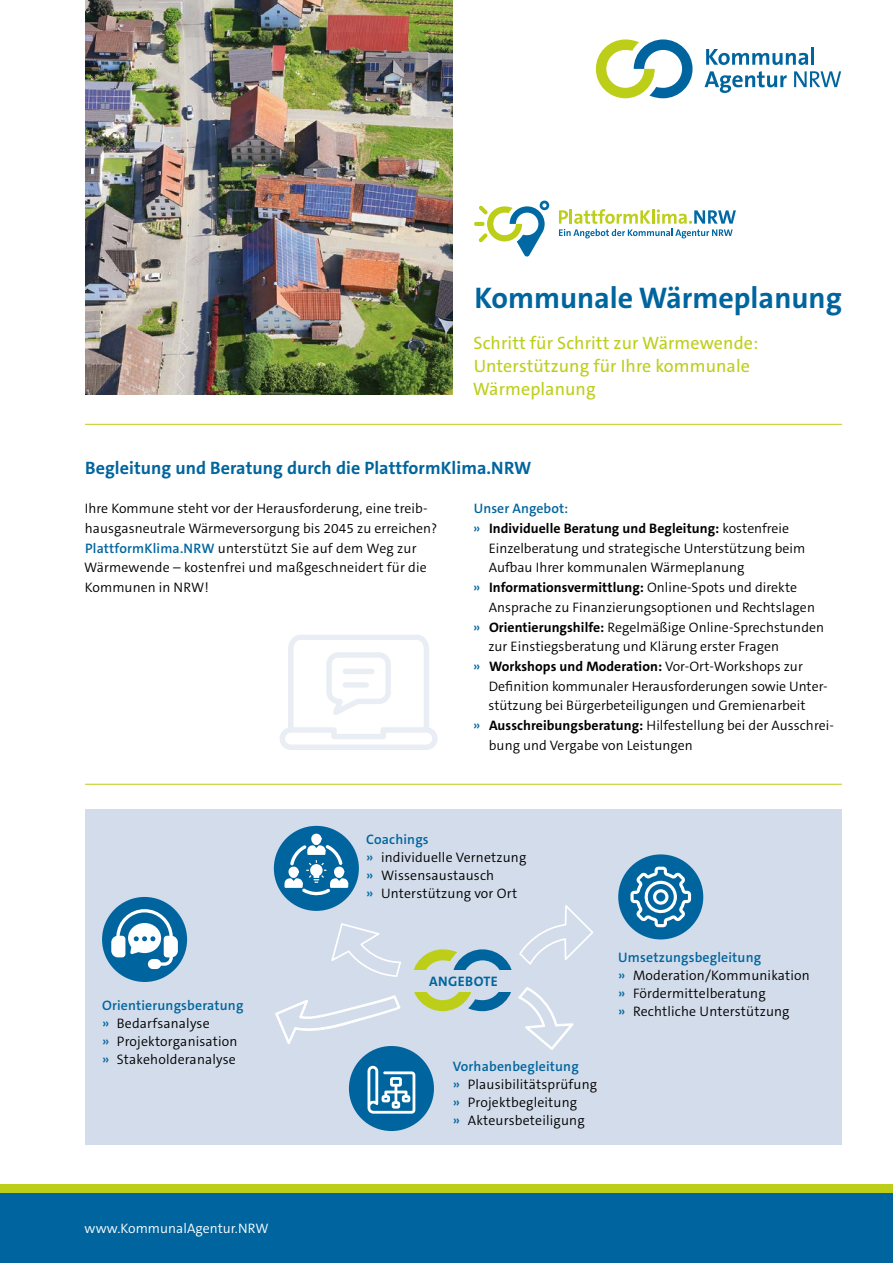
<style>
.page{position:relative;width:893px;height:1263px;background:#fff}
.page>*{position:absolute;margin:0;border:0;box-sizing:border-box;transform-origin:0 0}
.t1{font:700 30px "The Sans C5";color:#00659e}
.t2{font:18px/23.1px "The Sans C5";letter-spacing:.005em;color:#bdce18}
.t3{font:700 18px "The Sans C5";letter-spacing:.005em;color:#00659e}
.t4{font:300 13.8px/18px "The Sans C5";letter-spacing:.005em;color:#000}
.t5{font:700 13.8px "The Sans C5";letter-spacing:.005em;color:#000}
.t6{font:300 13.8px "The Sans C5";letter-spacing:.005em;color:#fff}
.t7{font:600 13.8px "The Sans C5";letter-spacing:.005em;color:#00659e}
.t8{font:700 13.8px "The Sans C5";letter-spacing:.03em;color:#00659e}
.s1{font-weight:600;color:#00659e}
.s2{font-weight:300}
.s3{font-weight:700}
</style>
<div class="page">
<img style="left:85px;top:0;width:368px;height:395px">
<div style="left:0;top:1192px;width:893px;height:71px;background:#00659e"></div>
<div style="left:0;top:1184px;width:893px;height:8px;background:#bdce18"></div>
<svg style="left:706px;top:49px;width:102px;height:16px"></svg>
<hr style="left:811px;top:48px;width:3px;height:17px;background:#00659e">
<svg style="left:704px;top:71px;width:83px;height:22px"></svg>
<svg style="left:794px;top:71px;width:47px;height:16px"></svg>
<svg style="left:596px;top:39px;width:96px;height:59px"></svg>
<hr style="left:85px;top:424px;width:757px;height:1px;background:#bdce18">
<hr style="left:85px;top:784px;width:757px;height:1px;background:#bdce18">
<div style="left:85px;top:809px;width:757px;height:336px;background:#d3dcea"></div>
<div style="left:274px;top:826px;width:85px;height:85px;background:#00659e;border-radius:50%"></div>
<svg style="left:284px;top:833px;width:64px;height:63px"></svg>
<div style="left:102px;top:897px;width:85px;height:85px;background:#00659e;border-radius:50%"></div>
<svg style="left:111px;top:909px;width:67px;height:60px"></svg>
<div style="left:618px;top:854px;width:85px;height:85px;background:#00659e;border-radius:50%"></div>
<svg style="left:630px;top:867px;width:61px;height:60px"></svg>
<div style="left:349px;top:1046px;width:85px;height:85px;background:#00659e;border-radius:50%"></div>
<svg style="left:367px;top:1066px;width:48px;height:48px"></svg>
<svg style="left:331px;top:923px;width:70px;height:54px"></svg>
<svg style="left:413px;top:905px;width:180px;height:145px"></svg>
<svg style="left:275px;top:995px;width:126px;height:49px"></svg>
<svg style="left:474px;top:201px;width:75px;height:56px"></svg>
<svg style="left:559px;top:209px;width:177px;height:29px"></svg>
<svg style="left:280px;top:635px;width:158px;height:115px"></svg>
<h1 class="t1" style="left:474px;top:278px;width:369px">Kommunale Wärmeplanung</h1>
<h2 class="t2" style="left:473px;top:331px;width:287px">Schritt für Schritt zur Wärmewende:<br>Unterstützung für Ihre kommunale<br>Wärmeplanung</h2>
<h2 class="t3" style="left:85px;top:456px;width:448px">Begleitung und Beratung durch die PlattformKlima.NRW</h2>
<p class="t4" style="left:84px;top:499px;width:355px;line-height:19.8px">Ihre Kommune steht vor der Herausforderung, eine treib&shy;hausgasneutrale Wärmeversorgung bis 2045 zu erreichen?<br><span class="s1">PlattformKlima.NRW</span> unterstützt Sie auf dem Weg zur Wärmewende – kostenfrei und maßgeschneidert für die Kommunen in NRW!</p>
<p class="t7" style="left:474px;top:500px;width:96px">Unser Angebot:</p>
<p class="t5" style="left:473px;top:519px;width:317px"><span class="s1">»</span> Individuelle Beratung und Begleitung: <span class="s2">kostenfreie</span></p>
<p class="t4" style="left:489px;top:539px;width:318px">Einzelberatung und strategische Unterstützung beim</p>
<p class="t4" style="left:489px;top:559px;width:257px">Aufbau Ihrer kommunalen Wärmeplanung</p>
<p class="t5" style="left:473px;top:578px;width:326px"><span class="s1">»</span> Informationsvermittlung: <span class="s2">Online-Spots und direkte</span></p>
<p class="t4" style="left:489px;top:598px;width:328px">Ansprache zu Finanzierungsoptionen und Rechtslagen</p>
<p class="t4" style="left:473px;top:618px;width:353px"><span class="s1">»</span> <span class="s3">Orientierungshilfe:</span> Regelmäßige Online-Sprechstunden</p>
<p class="t4" style="left:488px;top:638px;width:292px">zur Einstiegsberatung und Klärung erster Fragen</p>
<p class="t5" style="left:473px;top:657px;width:331px"><span class="s1">»</span> Workshops und Moderation: <span class="s2">Vor-Ort-Workshops zur</span></p>
<p class="t4" style="left:489px;top:677px;width:340px">Definition kommunaler Herausforderungen sowie Unter-</p>
<p class="t4" style="left:489px;top:697px;width:318px">stützung bei Bürgerbeteiligungen und Gremienarbeit</p>
<p class="t4" style="left:473px;top:717px;width:362px"><span class="s1">»</span> <span class="s3">Ausschreibungsberatung:</span> Hilfestellung bei der Ausschrei-</p>
<p class="t4" style="left:489px;top:736px;width:206px">bung und Vergabe von Leistungen</p>
<p class="t4" style="left:102px;top:996px;width:143px"><span class="s1">Orientierungsberatung »</span> Bedarfsanalyse<br><span class="s1">»</span> Projektorganisation <span class="s1">»</span> Stakeholderanalyse</p>
<p class="t6" style="left:85px;top:1219px;width:186px">www.KommunalAgentur.NRW</p>
<p class="t4" style="left:366px;top:831px;width:162px"><span class="s1">Coachings<br>»</span> individuelle Vernetzung <span class="s1">»</span> Wissensaustausch<br><span class="s1">»</span> Unterstützung vor Ort</p>
<p class="t8" style="left:429px;top:973px;width:70px">ANGEBOTE</p>
<p class="t4" style="left:453px;top:1057px;width:146px"><span class="s1">Vorhabenbegleitung<br>»</span> Plausibilitätsprüfung <span class="s1">»</span> Projektbegleitung<br><span class="s1">»</span> Akteursbeteiligung</p>
<p class="t4" style="left:618px;top:948px;width:193px"><span class="s1">Umsetzungsbegleitung<br>»</span> Moderation/Kommunikation <span class="s1">»</span> Fördermittelberatung<br><span class="s1">»</span> Rechtliche Unterstützung</p>
</div>
